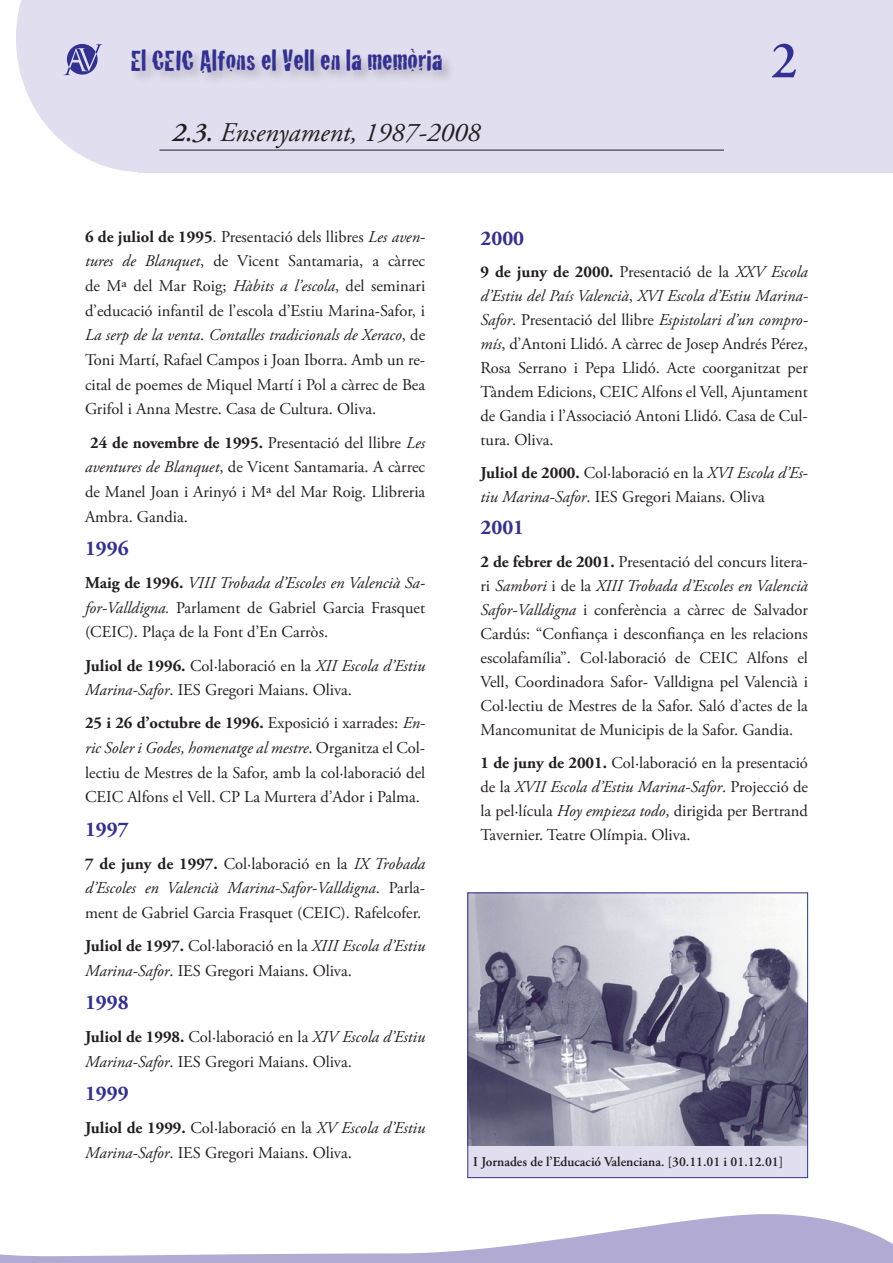
<style>
.page{position:relative;width:893px;height:1263px;background:#fff}
.page>*{position:absolute;margin:0;border:0;box-sizing:border-box;transform-origin:0 0}
.t1{font:600 52.5px "Adobe Garamond Pro";color:#323092}
.t2{font:30px "Cracked";color:#323092}
.t3{font:italic 27px "Adobe Garamond Pro";color:#231f20}
.t4{font:700 21px "Adobe Garamond Pro";color:#323092}
.t5{font:16.5px/24.8px "Adobe Garamond Pro";color:#231f20;text-align:justify}
.t6{font:600 13.5px "Adobe Garamond Pro";color:#231f20}
.s1{font-weight:600}
.s2{font-weight:700}
.s3{font-style:italic}
</style>
<div class="page">
<div style="left:138px;top:0;width:755px;height:172px;background:#e1dfef"></div>
<hr style="left:159px;top:150px;width:565px;height:1px;background:#231f20">
<svg style="left:16px;top:0;width:253px;height:172px"></svg>
<div style="left:129px;top:47px;width:326px;height:39px;background:#231f20;opacity:.25"></div>
<svg style="left:0;top:1214px;width:893px;height:49px"></svg>
<div style="left:468px;top:893px;width:340px;height:284px;background:#e1dfef"></div>
<img style="left:469px;top:894px;width:337px;height:251px">
<div style="left:467px;top:892px;width:341px;height:286px;border:1px solid #323092"></div>
<h2 class="t2" style="left:131px;top:37px;width:313px">El CEIC Alfons el Vell en la memòria</h2>
<h1 class="t1" style="left:771px;top:30px;width:28px">2</h1>
<h3 class="t3" style="left:172px;top:116px;width:310px"><span class="s1">2.3.</span> Ensenyament, 1987-2008</h3>
<p class="t5" style="left:85px;top:225px;width:342px"><span class="s2">6 de juliol de 1995</span>. Presentació dels llibres <span class="s3">Les aven&shy;tures de Blanquet</span>, de Vicent Santamaria, a càrrec de Mª del Mar Roig; <span class="s3">Hàbits a l’escola</span>, del seminari d’educació infantil de l’escola d’Estiu Marina-Safor, i <span class="s3">La serp de la venta</span>. <span class="s3">Contalles tradicionals de Xeraco</span>, de Toni Martí, Rafael Campos i Joan Iborra. Amb un re&shy;cital de poemes de Miquel Martí i Pol a càrrec de Bea Grifol i Anna Mestre. Casa de Cultura. Oliva.</p>
<p class="t5" style="left:85px;top:431px;width:342px;text-indent:5px"><span class="s2">24 de novembre de 1995.</span> Presentació del llibre <span class="s3">Les aventures de Blanquet</span>, de Vicent Santamaria. A càrrec de Manel Joan i Arinyó i Mª del Mar Roig. Llibreria Ambra. Gandia.</p>
<p class="t4" style="left:85px;top:536px;width:45px">1996</p>
<p class="t5" style="left:85px;top:571px;width:342px"><span class="s2">Maig de 1996.</span> <span class="s3">VIII Trobada d’Escoles en Valencià Sa&shy;for-Valldigna.</span> Parlament de Gabriel Garcia Frasquet (CEIC). Plaça de la Font d’En Carròs.</p>
<p class="t5" style="left:85px;top:653px;width:342px"><span class="s2">Juliol de 1996.</span> Col·laboració en la <span class="s3">XII Escola d’Estiu<br>Marina-Safor</span>. IES Gregori Maians. Oliva.</p>
<p class="t5" style="left:85px;top:711px;width:342px"><span class="s2">25 i 26 d’octubre de 1996.</span> Exposició i xarrades: <span class="s3">En&shy;ric Soler i Godes, homenatge al mestre</span>. Organitza el Col· lectiu de Mestres de la Safor, amb la col·laboració del CEIC Alfons el Vell. CP La Murtera d’Ador i Palma.</p>
<p class="t4" style="left:85px;top:817px;width:45px">1997</p>
<p class="t5" style="left:85px;top:852px;width:342px"><span class="s2">7 de juny de 1997.</span> Col·laboració en la <span class="s3">IX Trobada d’Escoles en Valencià Marina-Safor-Valldigna</span>. Parla&shy;ment de Gabriel Garcia Frasquet (CEIC). Rafelcofer.</p>
<p class="t5" style="left:85px;top:934px;width:342px"><span class="s2">Juliol de 1997.</span> Col·laboració en la <span class="s3">XIII Escola d’Estiu<br>Marina-Safor</span>. IES Gregori Maians. Oliva.</p>
<p class="t4" style="left:85px;top:990px;width:45px">1998</p>
<p class="t5" style="left:85px;top:1025px;width:342px"><span class="s2">Juliol de 1998.</span> Col·laboració en la <span class="s3">XIV Escola d’Estiu<br>Marina-Safor</span>. IES Gregori Maians. Oliva.</p>
<p class="t4" style="left:85px;top:1081px;width:45px">1999</p>
<p class="t5" style="left:85px;top:1116px;width:342px"><span class="s2">Juliol de 1999.</span> Col·laboració en la <span class="s3">XV Escola d’Estiu<br>Marina-Safor</span>. IES Gregori Maians. Oliva.</p>
<p class="t4" style="left:480px;top:226px;width:45px">2000</p>
<p class="t5" style="left:480px;top:261px;width:329px;line-height:24px"><span class="s2">9 de juny de 2000.</span> Presentació de la <span class="s3">XXV Escola d’Estiu del País Valencià</span>, <span class="s3">XVI Escola d’Estiu Marina-Safor</span>. Presentació del llibre <span class="s3">Espistolari d’un compro&shy;mís</span>, d’Antoni Llidó. A càrrec de Josep Andrés Pérez, Rosa Serrano i Pepa Llidó. Acte coorganitzat per Tàndem Edicions, CEIC Alfons el Vell, Ajuntament de Gandia i l’Associació Antoni Llidó. Casa de Cul&shy;tura. Oliva.</p>
<p class="t5" style="left:480px;top:461px;width:329px;line-height:24px"><span class="s2">Juliol de 2000.</span> Col·laboració en la <span class="s3">XVI Escola d’Es&shy;tiu Marina-Safor</span>. IES Gregori Maians. Oliva</p>
<p class="t4" style="left:480px;top:515px;width:45px">2001</p>
<p class="t5" style="left:480px;top:550px;width:329px;line-height:24px"><span class="s2">2 de febrer de 2001.</span> Presentació del concurs litera&shy;ri <span class="s3">Sambori</span> i de la <span class="s3">XIII Trobada d’Escoles en Valencià Safor-Valldigna</span> i conferència a càrrec de Salvador Cardús: “Confiança i desconfiança en les relacions escolafamília”. Col·laboració de CEIC Alfons el Vell, Coordinadora Safor- Valldigna pel Valencià i Col·lectiu de Mestres de la Safor. Saló d’actes de la Mancomunitat de Municipis de la Safor. Gandia.</p>
<p class="t5" style="left:480px;top:751px;width:329px;line-height:24px"><span class="s2">1 de juny de 2001.</span> Col·laboració en la presentació de la <span class="s3">XVII Escola d’Estiu Marina-Safor</span>. Projecció de la pel·lícula <span class="s3">Hoy empieza todo</span>, dirigida per Bertrand Tavernier. Teatre Olímpia. Oliva.</p>
<p class="t6" style="left:473px;top:1154px;width:311px">I Jornades de l’Educació Valenciana. [30.11.01 i 01.12.01]</p>
</div>
